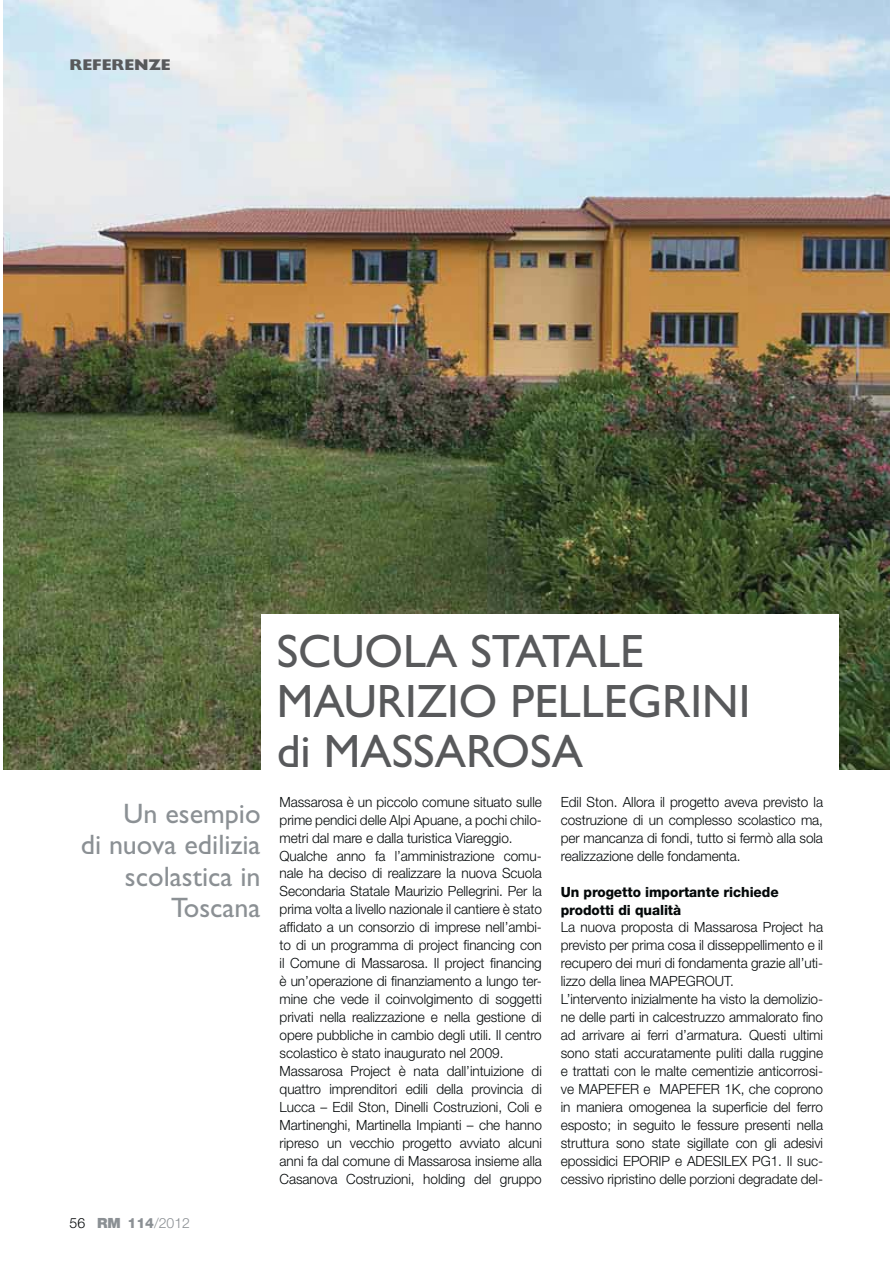
<style>
.page{position:relative;width:893px;height:1263px;background:#fff}
.page>*{position:absolute;margin:0;border:0;box-sizing:border-box;transform-origin:0 0}
.t1{font:46.95px/50.1px "Gill Sans Std";color:#58595b}
.t2{font:28.2px/31.2px "Gill Sans Std";color:#8b9094;text-align:right}
.t3{font:800 15.6px "Gill Sans Std";color:#58595b}
.t4{font:300 14.1px/18px "Helvetica Neue LT Std";letter-spacing:-.005em;color:#040809}
.t5{font:800 14.1px/18px "Helvetica Neue LT Std";letter-spacing:-.005em;color:#040809}
.t6{font:300 14.1px "Helvetica Neue LT Std";color:#8b9094}
.s1{color:#040809}
.s2{font-weight:900}
.s3{font-weight:800}
</style>
<div class="page">
<img style="left:3px;top:0;width:886px;height:770px">
<div style="left:261px;top:615px;width:577px;height:178px;background:#fff"></div>
<p class="t3" style="left:70px;top:55px;width:103px">REFERENZE</p>
<h1 class="t1" style="left:277px;top:631px;width:475px">SCUOLA STATALE<br>MAURIZIO PELLEGRINI di MASSAROSA</h1>
<h2 class="t2" style="left:81px;top:801px;width:181px">Un esempio<br>di nuova edilizia scolastica in<br>Toscana</h2>
<p class="t4" style="left:280px;top:794px;width:264px">Massarosa è un piccolo comune situato sulle prime pendici delle Alpi Apuane, a pochi chilo&shy;metri dal mare e dalla turistica Viareggio.<br>Qualche anno fa l’amministrazione comu&shy;nale ha deciso di realizzare la nuova Scuola Secondaria Statale Maurizio Pellegrini. Per la prima volta a livello nazionale il cantiere è stato affidato a un consorzio di imprese nell’ambi&shy;to di un programma di project financing con il Comune di Massarosa. Il project financing è un’operazione di finanziamento a lungo ter&shy;mine che vede il coinvolgimento di soggetti privati nella realizzazione e nella gestione di opere pubbliche in cambio degli utili. Il centro scolastico è stato inaugurato nel 2009.<br>Massarosa Project è nata dall’intuizione di quattro imprenditori edili della provincia di Lucca – Edil Ston, Dinelli Costruzioni, Coli e Martinenghi, Martinella Impianti – che hanno ripreso un vecchio progetto avviato alcuni anni fa dal comune di Massarosa insieme alla Casanova Costruzioni, holding del gruppo</p>
<p class="t4" style="left:561px;top:794px;width:264px;text-align:justify">Edil Ston. Allora il progetto aveva previsto la costruzione di un complesso scolastico ma, per mancanza di fondi, tutto si fermò alla sola realizzazione delle fondamenta.</p>
<p class="t5" style="left:561px;top:883px;width:219px">Un progetto importante richiede prodotti di qualità</p>
<p class="t4" style="left:561px;top:919px;width:264px">La nuova proposta di Massarosa Project ha previsto per prima cosa il disseppellimento e il recupero dei muri di fondamenta grazie all’uti&shy;lizzo della linea MAPEGROUT.<br>L’intervento inizialmente ha visto la demolizio&shy;ne delle parti in calcestruzzo ammalorato fino ad arrivare ai ferri d’armatura. Questi ultimi sono stati accuratamente puliti dalla ruggine e trattati con le malte cementizie anticorrosi&shy;ve MAPEFER e MAPEFER 1K, che coprono in maniera omogenea la superficie del ferro esposto; in seguito le fessure presenti nella struttura sono state sigillate con gli adesivi epossidici EPORIP e ADESILEX PG1. Il suc&shy;cessivo ripristino delle porzioni degradate del-</p>
<p class="t6" style="left:70px;top:1218px;width:122px"><span class="s1">56</span> <span class="s2">RM</span> <span class="s3">114</span>/2012</p>
</div>
